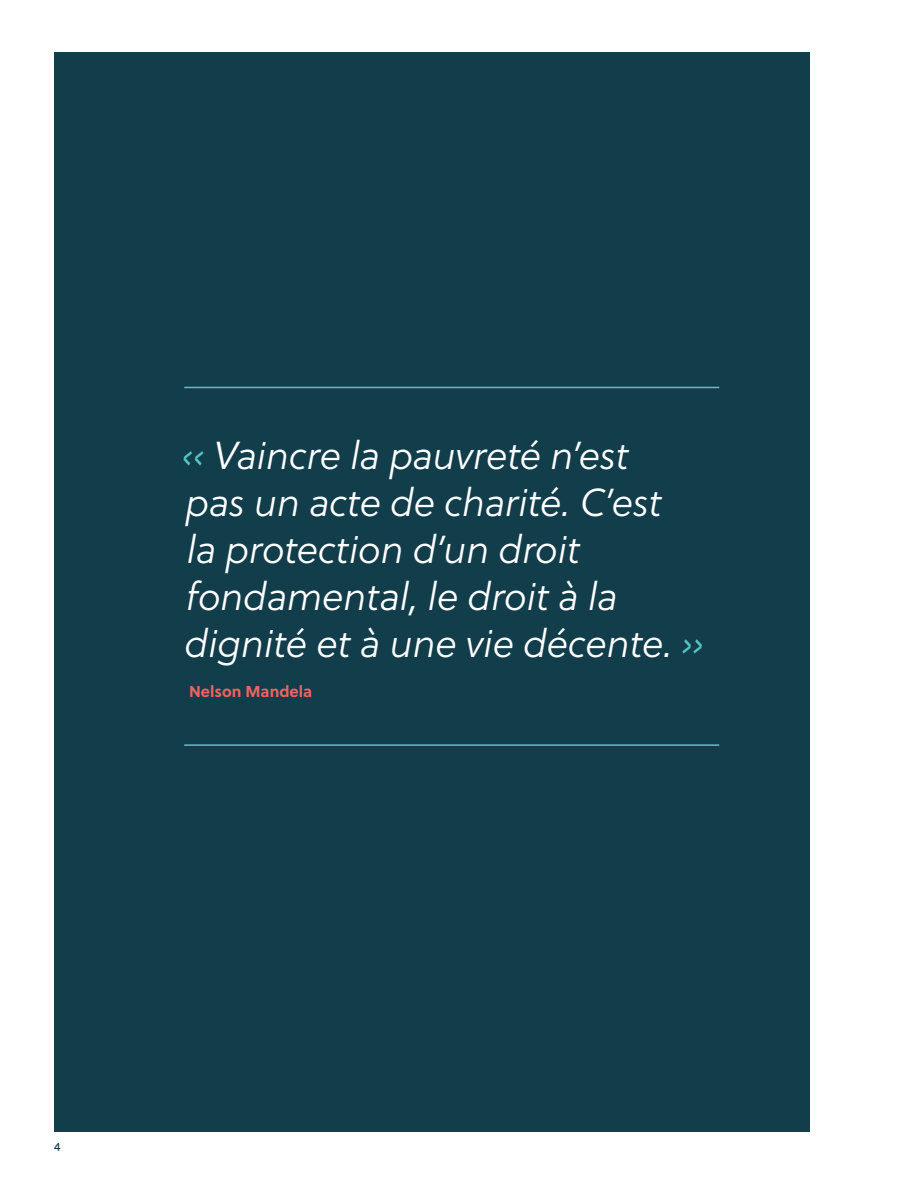
<style>
.page{position:relative;width:918px;height:1188px;background:#fff}
.page>*{position:absolute;margin:0;border:0;box-sizing:border-box;transform-origin:0 0}
.t1{font:italic 39px/46.8px "Soleil Lt";letter-spacing:-.01em;color:#fff}
.t2{font:700 15.75px "Soleil";color:#f1645e}
.t3{font:12px "Soleil";color:#123d4b}
.s1{color:#56c4c4}
</style>
<div class="page">
<div style="left:54px;top:52px;width:756px;height:1080px;background:#123d4b"></div>
<hr style="left:184px;top:387px;width:535px;height:1px;background:#56c4c4">
<hr style="left:184px;top:744px;width:535px;height:2px;background:#56c4c4">
<p class="t1" style="left:182px;top:432px;width:524px"><span class="s1">‹‹</span> Vaincre la pauvreté n’est<br>pas un acte de charité. C’est<br>la protection d’un droit fondamental, le droit à la dignité et à une vie décente. <span class="s1">››</span></p>
<p class="t2" style="left:189px;top:679px;width:125px">Nelson Mandela</p>
<p class="t3" style="left:54px;top:1138px;width:8px">4</p>
</div>
